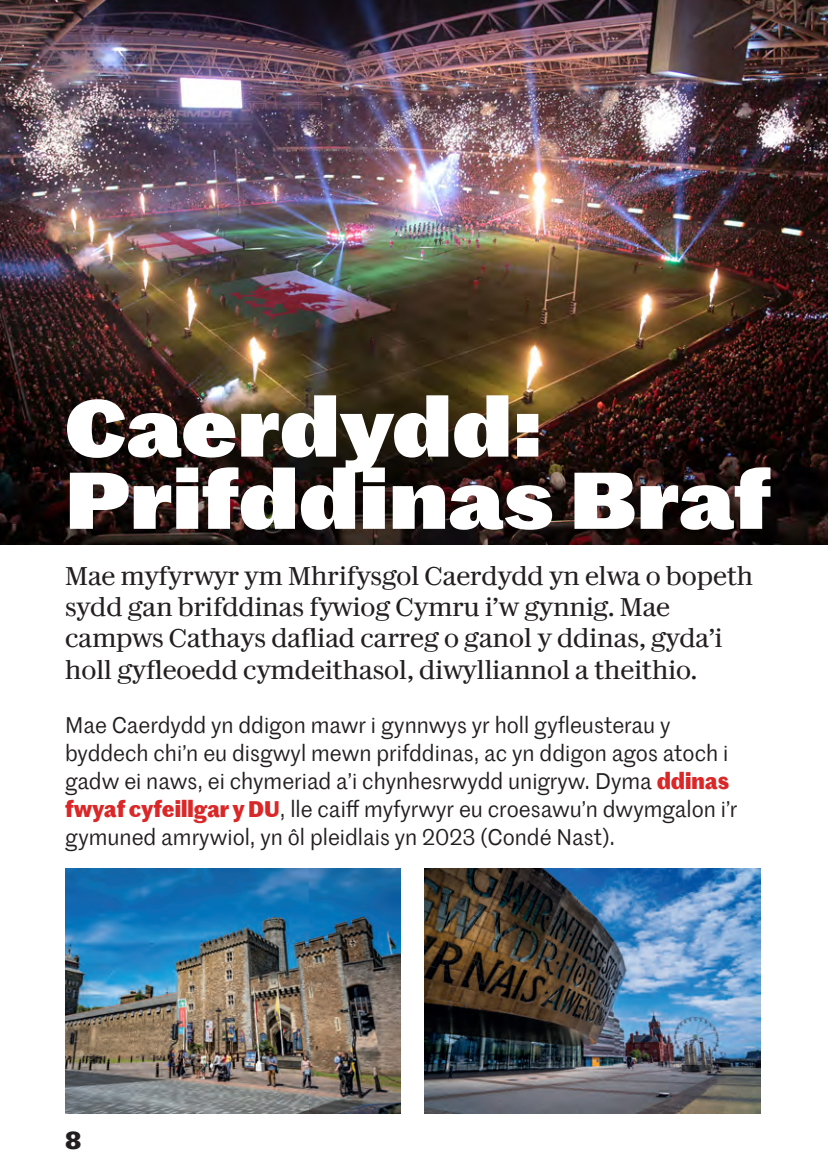
<style>
.page{position:relative;width:828px;height:1169px;background:#fff}
.page>*{position:absolute;margin:0;border:0;box-sizing:border-box;transform-origin:0 0}
.t1{font:900 78.4px/72.2px "Marr Sans TT";color:#fff}
.t2{font:26px/31.2px "Darby Serif Text TT";color:#231f20}
.t3{font:700 24px "Marr Sans TT";color:#231f20}
.t4{font:22px/28px "Marr Sans TT";color:#231f20}
.s1{font-weight:700;color:#da2728}
</style>
<div class="page">
<img style="left:0;top:0;width:828px;height:545px">
<img style="left:65px;top:868px;width:336px;height:245px">
<img style="left:425px;top:868px;width:335px;height:245px">
<p class="t1" style="left:65px;top:386px;width:707px">Caerdydd:<br>Prifddinas Braf</p>
<p class="t2" style="left:65px;top:558px;width:689px">Mae myfyrwyr ym Mhrifysgol Caerdydd yn elwa o bopeth sydd gan brifddinas fywiog Cymru i’w gynnig. Mae campws Cathays dafliad carreg o ganol y ddinas, gyda’i holl gyfleoedd cymdeithasol, diwylliannol a theithio.</p>
<p class="t4" style="left:65px;top:710px;width:674px">Mae Caerdydd yn ddigon mawr i gynnwys yr holl gyfleusterau y byddech chi’n eu disgwyl mewn prifddinas, ac yn ddigon agos atoch i gadw ei naws, ei chymeriad a’i chynhesrwydd unigryw. Dyma <span class="s1">ddinas fwyaf cyfeillgar y DU</span>, lle caiff myfyrwyr eu croesawu’n dwymgalon i’r gymuned amrywiol, yn ôl pleidlais yn 2023 (Condé Nast).</p>
<p class="t3" style="left:65px;top:1122px;width:18px">8</p>
</div>
